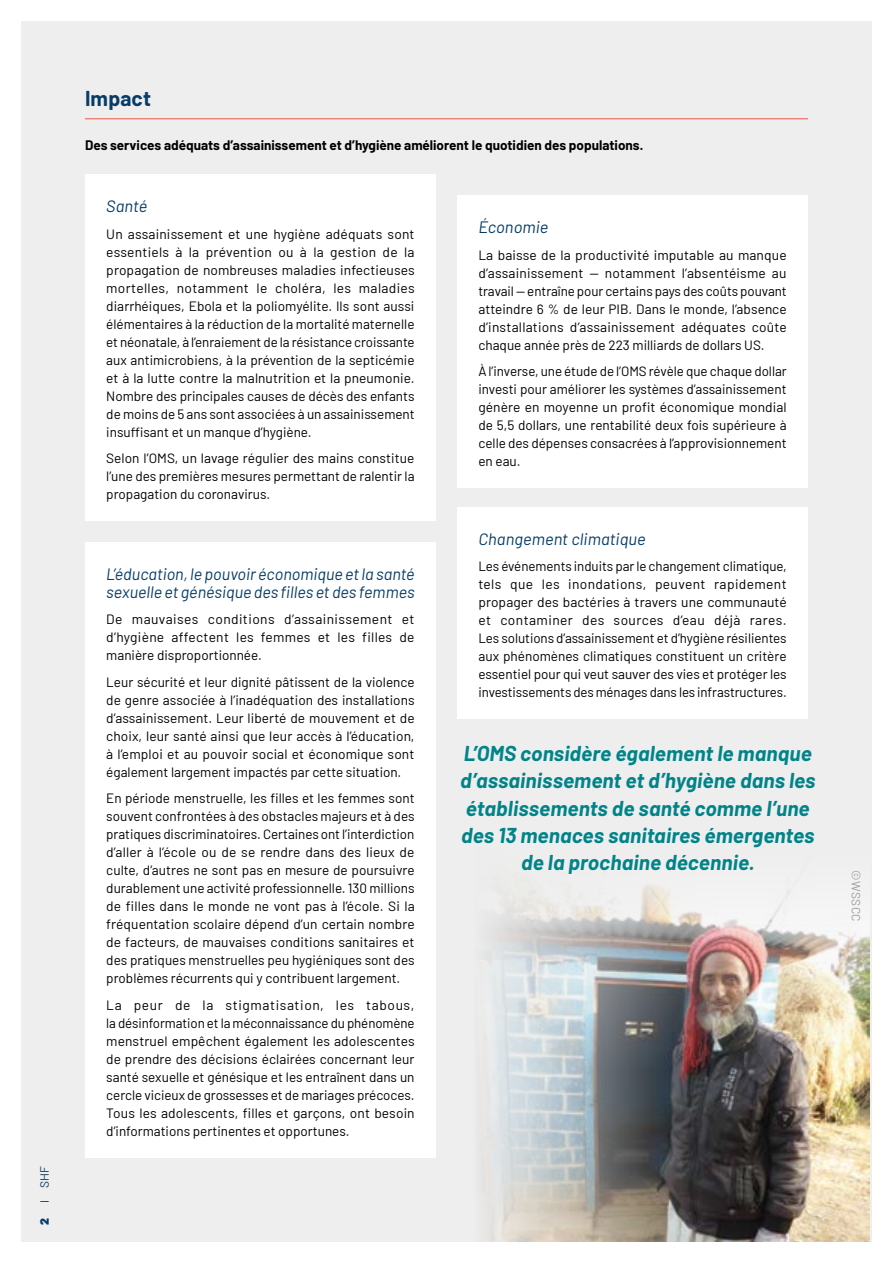
<style>
.page{position:relative;width:893px;height:1263px;background:#fff}
.page>*{position:absolute;margin:0;border:0;box-sizing:border-box;transform-origin:0 0}
.t1{font:italic 700 21px/27.3px "Barlow";letter-spacing:.005em;color:#008489;text-align:center}
.t2{font:700 21px "Barlow";letter-spacing:.005em;color:#063c66}
.t3{font:italic 16.5px/18px "Barlow";color:#063c66}
.t4{font:13.5px/18px "Barlow";color:#000;text-align:justify}
.t5{font:700 13.5px "Barlow";color:#000}
.t6{font:12px "Barlow";letter-spacing:.03em;color:#9c9c9d}
.t7{font:12px "Barlow";color:#063c66}
.s1{font-weight:900}
</style>
<div class="page">
<div style="left:21px;top:21px;width:851px;height:1221px;background:#eee"></div>
<img style="left:481px;top:1069px;width:389px;height:172px">
<img style="left:485px;top:886px;width:385px;height:183px">
<div style="left:85px;top:174px;width:351px;height:347px;background:#fff"></div>
<hr style="left:85px;top:118px;width:723px;height:1px;background:#e85648">
<div style="left:85px;top:542px;width:351px;height:615px;background:#fff"></div>
<div style="left:457px;top:507px;width:351px;height:212px;background:#fff"></div>
<div style="left:457px;top:196px;width:351px;height:292px;background:#fff"></div>
<p class="t7" style="left:36px;top:1225px;width:60px;rotate:-90deg"><span class="s1">2</span> I SHF</p>
<h1 class="t2" style="left:85px;top:83px;width:67px">Impact</h1>
<p class="t5" style="left:85px;top:135px;width:560px">Des services adéquats d’assainissement et d’hygiène améliorent le quotidien des populations.</p>
<p class="t3" style="left:106px;top:196px;width:43px">Santé</p>
<p class="t4" style="left:106px;top:224px;width:310px">Un assainissement et une hygiène adéquats sont essentiels à la prévention ou à la gestion de la propagation de nombreuses maladies infectieuses mortelles, notamment le choléra, les maladies diarrhéiques, Ebola et la poliomyélite. Ils sont aussi élémentaires à la réduction de la mortalité maternelle et néonatale, à l’enraiement de la résistance croissante aux antimicrobiens, à la prévention de la septicémie et à la lutte contre la malnutrition et la pneumonie.<br>Nombre des principales causes de décès des enfants de moins de 5 ans sont associées à un assainissement insuffisant et un manque d’hygiène.</p>
<p class="t4" style="left:106px;top:448px;width:310px">Selon l’OMS, un lavage régulier des mains constitue l’une des premières mesures permettant de ralentir la propagation du coronavirus.</p>
<p class="t3" style="left:106px;top:563px;width:310px">L’éducation, le pouvoir économique et la santé sexuelle et génésique des filles et des femmes</p>
<p class="t4" style="left:106px;top:609px;width:310px">De mauvaises conditions d’assainissement et d’hygiène affectent les femmes et les filles de manière disproportionnée.</p>
<p class="t4" style="left:106px;top:672px;width:310px">Leur sécurité et leur dignité pâtissent de la violence de genre associée à l’inadéquation des installations d’assainissement. Leur liberté de mouvement et de choix, leur santé ainsi que leur accès à l’éducation, à l’emploi et au pouvoir social et économique sont également largement impactés par cette situation.</p>
<p class="t4" style="left:106px;top:788px;width:310px">En période menstruelle, les filles et les femmes sont souvent confrontées à des obstacles majeurs et à des pratiques discriminatoires. Certaines ont l’interdiction d’aller à l’école ou de se rendre dans des lieux de culte, d’autres ne sont pas en mesure de poursuivre durablement une activité professionnelle. 130 millions de filles dans le monde ne vont pas à l’école. Si la fréquentation scolaire dépend d’un certain nombre de facteurs, de mauvaises conditions sanitaires et des pratiques menstruelles peu hygiéniques sont des problèmes récurrents qui y contribuent largement.</p>
<p class="t4" style="left:106px;top:995px;width:310px">La peur de la stigmatisation, les tabous, la désinformation et la méconnaissance du phénomène menstruel empêchent également les adolescentes de prendre des décisions éclairées concernant leur santé sexuelle et génésique et les entraînent dans un cercle vicieux de grossesses et de mariages précoces.<br>Tous les adolescents, filles et garçons, ont besoin d’informations pertinentes et opportunes.</p>
<p class="t3" style="left:478px;top:217px;width:71px">Économie</p>
<p class="t4" style="left:478px;top:245px;width:310px">La baisse de la productivité imputable au manque d’assainissement — notamment l’absentéisme au travail — entraîne pour certains pays des coûts pouvant atteindre 6 % de leur PIB. Dans le monde, l’absence d’installations d’assainissement adéquates coûte chaque année près de 223 milliards de dollars US.</p>
<p class="t4" style="left:478px;top:361px;width:310px">À l’inverse, une étude de l’OMS révèle que chaque dollar investi pour améliorer les systèmes d’assainissement génère en moyenne un profit économique mondial de 5,5 dollars, une rentabilité deux fois supérieure à celle des dépenses consacrées à l’approvisionnement en eau.</p>
<p class="t3" style="left:478px;top:529px;width:169px">Changement climatique</p>
<p class="t4" style="left:478px;top:556px;width:310px">Les événements induits par le changement climatique, tels que les inondations, peuvent rapidement propager des bactéries à travers une communauté et contaminer des sources d’eau déjà rares.<br>Les solutions d’assainissement et d’hygiène résilientes aux phénomènes climatiques constituent un critère essentiel pour qui veut sauver des vies et protéger les investissements des ménages dans les infrastructures.</p>
<h1 class="t1" style="left:460px;top:738px;width:357px">L’OMS considère également le manque d’assainissement et d’hygiène dans les établissements de santé comme l’une des 13 menaces sanitaires émergentes de la prochaine décennie.</h1>
<p class="t6" style="left:865px;top:870px;width:53px;rotate:90deg">©WSSCC</p>
</div>
